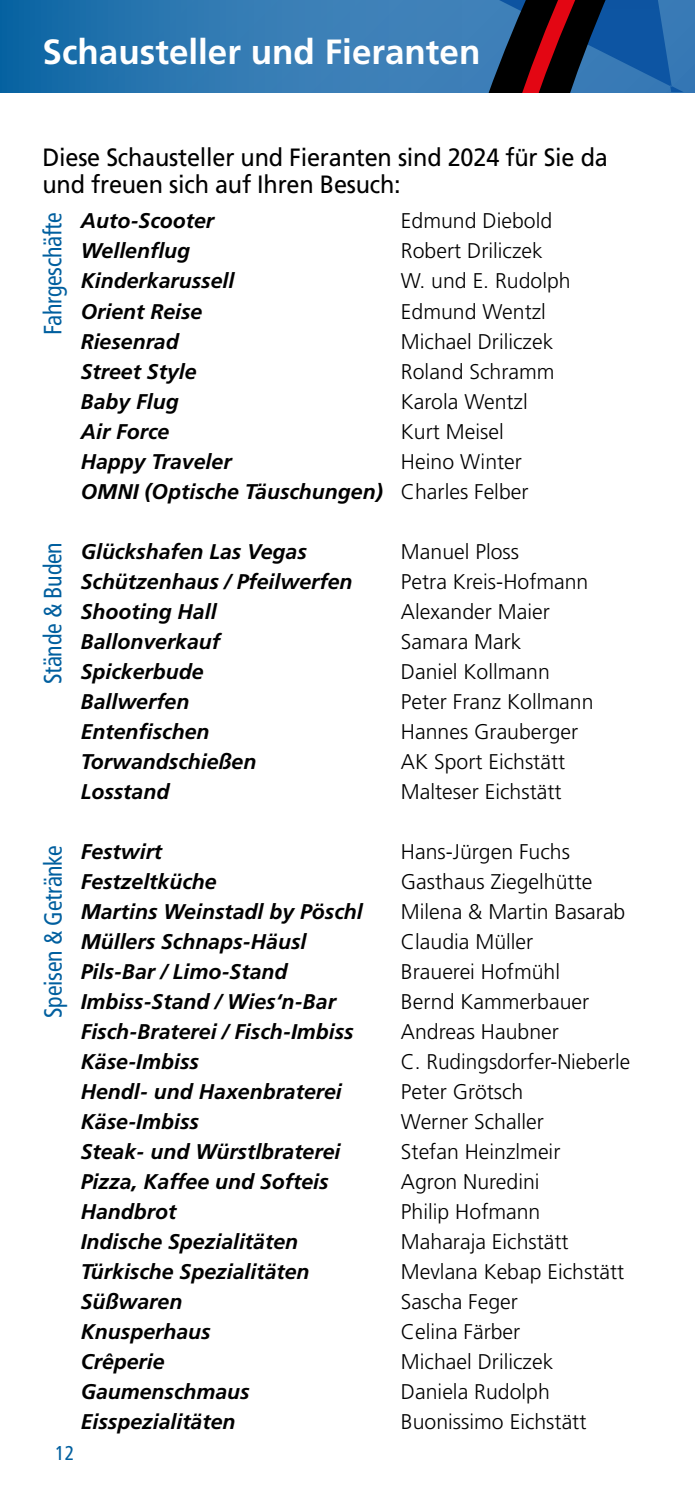
<style>
.page{position:relative;width:695px;height:1489px;background:#fff}
.page>*{position:absolute;margin:0;border:0;box-sizing:border-box;transform-origin:0 0}
.t1{font:700 35px "Frutiger LT Pro";color:#fff}
.t2{font:25px/27.5px "Frutiger LT Pro";letter-spacing:-.01em;color:#000;scale:.94 1}
.t3{font:condensed 25px "Frutiger LT Pro";letter-spacing:-.01em;color:#005f9f;scale:.95 1}
.t4{font:italic 700 21.25px/30px "Frutiger LT Pro";color:#000}
.t5{font:300 21.25px "Frutiger LT Pro";color:#000}
.t6{font:condensed 20px "Frutiger LT Pro";color:#005f9f}
.s1{font-weight:300;font-style:normal}
</style>
<div class="page">
<svg style="left:0;top:0;width:203px;height:92px;background:#1d6faa"></svg>
<svg style="left:203px;top:0;width:491px;height:92px;background:#336597"></svg>
<h1 class="t1" style="left:43px;top:31px;width:439px">Schausteller und Fieranten</h1>
<p class="t2" style="left:42px;top:143px;width:603px">Diese Schausteller und Fieranten sind 2024 für Sie da und freuen sich auf Ihren Besuch:</p>
<p class="t4" style="left:81px;top:206px;width:135px">Auto-Scooter</p>
<p class="t5" style="left:401px;top:209px;width:153px">Edmund Diebold</p>
<p class="t4" style="left:81px;top:236px;width:111px">Wellenflug</p>
<p class="t5" style="left:401px;top:239px;width:143px">Robert Driliczek</p>
<p class="t4" style="left:81px;top:266px;width:155px">Kinderkarussell</p>
<p class="t5" style="left:401px;top:269px;width:171px">W. und E. Rudolph</p>
<p class="t4" style="left:81px;top:296px;width:123px">Orient Reise</p>
<p class="t5" style="left:401px;top:299px;width:146px">Edmund Wentzl</p>
<p class="t4" style="left:81px;top:326px;width:100px">Riesenrad</p>
<p class="t5" style="left:401px;top:329px;width:154px">Michael Driliczek</p>
<p class="t4" style="left:81px;top:356px;width:117px">Street Style</p>
<p class="t5" style="left:401px;top:359px;width:155px">Roland Schramm</p>
<p class="t4" style="left:81px;top:386px;width:100px">Baby Flug</p>
<p class="t5" style="left:401px;top:389px;width:128px">Karola Wentzl</p>
<p class="t4" style="left:81px;top:416px;width:90px">Air Force</p>
<p class="t5" style="left:401px;top:419px;width:104px">Kurt Meisel</p>
<p class="t4" style="left:81px;top:446px;width:152px">Happy Traveler</p>
<p class="t3" style="left:38px;top:335px;width:130px;rotate:-90deg">Fahrgeschäfte</p>
<p class="t4" style="left:81px;top:446px;width:449px;text-indent:320px"><span class="s1">Heino Winter<br></span>OMNI (Optische Täuschungen) <span class="s1">Charles Felber</span></p>
<p class="t4" style="left:81px;top:536px;width:227px">Glückshafen Las Vegas</p>
<p class="t5" style="left:401px;top:539px;width:120px">Manuel Ploss</p>
<p class="t4" style="left:81px;top:566px;width:273px">Schützenhaus / Pfeilwerfen</p>
<p class="t5" style="left:401px;top:569px;width:189px">Petra Kreis-Hofmann</p>
<p class="t4" style="left:81px;top:596px;width:137px">Shooting Hall</p>
<p class="t5" style="left:401px;top:599px;width:150px">Alexander Maier</p>
<p class="t4" style="left:81px;top:626px;width:141px">Ballonverkauf</p>
<p class="t5" style="left:401px;top:629px;width:122px">Samara Mark</p>
<p class="t4" style="left:81px;top:656px;width:124px">Spickerbude</p>
<p class="t5" style="left:401px;top:659px;width:150px">Daniel Kollmann</p>
<p class="t4" style="left:81px;top:686px;width:110px">Ballwerfen</p>
<p class="t5" style="left:401px;top:689px;width:194px">Peter Franz Kollmann</p>
<p class="t4" style="left:81px;top:716px;width:130px">Entenfischen</p>
<p class="t5" style="left:401px;top:719px;width:179px">Hannes Grauberger</p>
<p class="t4" style="left:81px;top:746px;width:177px">Torwandschießen</p>
<p class="t5" style="left:401px;top:749px;width:166px">AK Sport Eichstätt</p>
<p class="t4" style="left:81px;top:776px;width:90px">Losstand</p>
<p class="t5" style="left:401px;top:779px;width:162px">Malteser Eichstätt</p>
<p class="t3" style="left:38px;top:684px;width:151px;rotate:-90deg">Stände &amp; Buden</p>
<p class="t3" style="left:39px;top:1017px;width:183px;rotate:-90deg">Speisen &amp; Getränke</p>
<p class="t6" style="left:55px;top:1441px;width:21px">12</p>
<p class="t4" style="left:81px;top:836px;width:83px">Festwirt</p>
<p class="t5" style="left:401px;top:839px;width:170px">Hans-Jürgen Fuchs</p>
<p class="t4" style="left:81px;top:866px;width:137px">Festzeltküche</p>
<p class="t5" style="left:401px;top:869px;width:193px">Gasthaus Ziegelhütte</p>
<p class="t4" style="left:81px;top:896px;width:283px">Martins Weinstadl by Pöschl</p>
<p class="t5" style="left:401px;top:899px;width:226px">Milena &amp; Martin Basarab</p>
<p class="t4" style="left:81px;top:926px;width:227px">Müllers Schnaps-Häusl</p>
<p class="t5" style="left:401px;top:929px;width:134px">Claudia Müller</p>
<p class="t4" style="left:81px;top:956px;width:208px">Pils-Bar / Limo-Stand</p>
<p class="t5" style="left:401px;top:959px;width:161px">Brauerei Hofmühl</p>
<p class="t4" style="left:81px;top:986px;width:257px">Imbiss-Stand / Wies‘n-Bar</p>
<p class="t5" style="left:401px;top:989px;width:190px">Bernd Kammerbauer</p>
<p class="t4" style="left:81px;top:1016px;width:274px">Fisch-Braterei / Fisch-Imbiss</p>
<p class="t5" style="left:401px;top:1019px;width:159px">Andreas Haubner</p>
<p class="t4" style="left:81px;top:1046px;width:120px">Käse-Imbiss</p>
<p class="t5" style="left:401px;top:1049px;width:231px">C. Rudingsdorfer-Nieberle</p>
<p class="t4" style="left:81px;top:1076px;width:262px">Hendl- und Haxenbraterei</p>
<p class="t5" style="left:401px;top:1079px;width:124px">Peter Grötsch</p>
<p class="t4" style="left:81px;top:1106px;width:120px">Käse-Imbiss</p>
<p class="t5" style="left:401px;top:1109px;width:144px">Werner Schaller</p>
<p class="t4" style="left:81px;top:1136px;width:261px">Steak- und Würstlbraterei</p>
<p class="t5" style="left:401px;top:1139px;width:161px">Stefan Heinzlmeir</p>
<p class="t4" style="left:81px;top:1166px;width:249px">Pizza, Kaffee und Softeis</p>
<p class="t5" style="left:401px;top:1169px;width:140px">Agron Nuredini</p>
<p class="t4" style="left:81px;top:1196px;width:97px">Handbrot</p>
<p class="t5" style="left:401px;top:1199px;width:141px">Philip Hofmann</p>
<p class="t4" style="left:81px;top:1226px;width:219px">Indische Spezialitäten</p>
<p class="t5" style="left:401px;top:1229px;width:169px">Maharaja Eichstätt</p>
<p class="t4" style="left:81px;top:1256px;width:230px">Türkische Spezialitäten</p>
<p class="t5" style="left:401px;top:1259px;width:225px">Mevlana Kebap Eichstätt</p>
<p class="t4" style="left:81px;top:1286px;width:103px">Süßwaren</p>
<p class="t5" style="left:401px;top:1289px;width:118px">Sascha Feger</p>
<p class="t4" style="left:81px;top:1316px;width:131px">Knusperhaus</p>
<p class="t5" style="left:401px;top:1319px;width:121px">Celina Färber</p>
<p class="t4" style="left:81px;top:1346px;width:85px">Crêperie</p>
<p class="t5" style="left:401px;top:1349px;width:154px">Michael Driliczek</p>
<p class="t4" style="left:81px;top:1376px;width:170px">Gaumenschmaus</p>
<p class="t5" style="left:401px;top:1379px;width:150px">Daniela Rudolph</p>
<p class="t4" style="left:81px;top:1406px;width:156px">Eisspezialitäten</p>
<p class="t5" style="left:401px;top:1409px;width:187px">Buonissimo Eichstätt</p>
</div>
